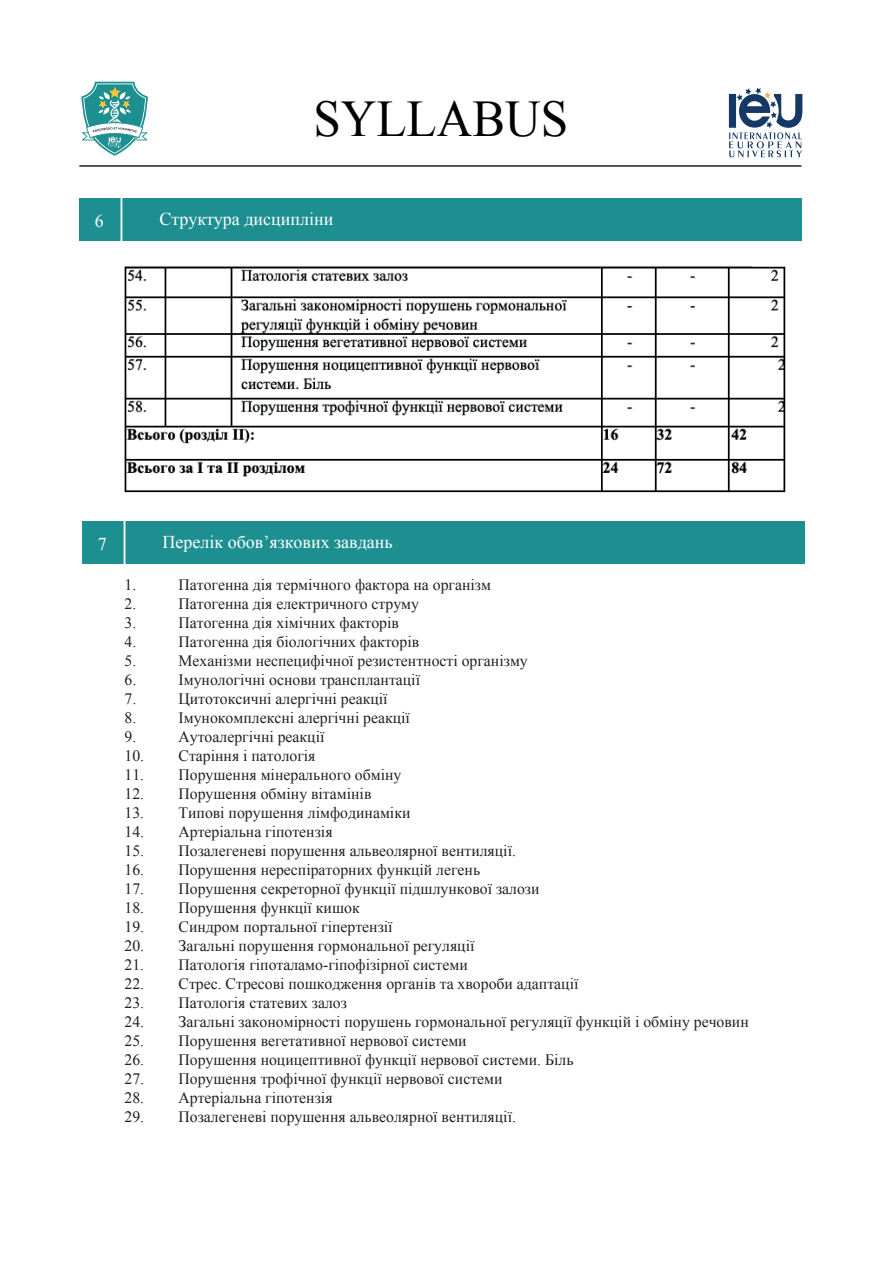
<style>
.page{position:relative;width:893px;height:1263px;background:#fff}
.page>*{position:absolute;margin:0;border:0;box-sizing:border-box;transform-origin:0 0}
.t1{font:51.45px "Times New Roman";color:#000001;scale:.96 1}
.t2{font:18px "Times New Roman";color:#fff}
.t3{font:15.9px "Times New Roman";color:#231f20}
</style>
<div class="page">
<div style="left:79px;top:198px;width:723px;height:43px;background:#1e8f91"></div>
<hr style="left:121px;top:194px;width:1px;height:51px;background:#fff">
<div style="left:82px;top:521px;width:723px;height:43px;background:#1e8f91"></div>
<hr style="left:124px;top:517px;width:1px;height:51px;background:#fff">
<svg style="left:729px;top:88px;width:73px;height:69px"></svg>
<hr style="left:79px;top:165px;width:722px;height:2px;background:#231f20">
<svg style="left:81px;top:82px;width:67px;height:74px"></svg>
<img style="left:124px;top:266px;width:662px;height:226px">
<h1 class="t1" style="left:313px;top:84px;width:267px">SYLLABUS</h1>
<p class="t2" style="left:95px;top:209px;width:10px">6</p>
<p class="t2" style="left:159px;top:206px;width:175px">Структура дисципліни</p>
<p class="t2" style="left:98px;top:532px;width:10px">7</p>
<p class="t2" style="left:163px;top:529px;width:232px">Перелік обов’язкових завдань</p>
<p class="t3" style="left:125px;top:574px;width:13px">1.</p>
<p class="t3" style="left:179px;top:574px;width:314px">Патогенна дія термічного фактора на організм</p>
<p class="t3" style="left:125px;top:593px;width:13px">2.</p>
<p class="t3" style="left:179px;top:593px;width:242px">Патогенна дія електричного струму</p>
<p class="t3" style="left:125px;top:612px;width:13px">3.</p>
<p class="t3" style="left:179px;top:612px;width:222px">Патогенна дія хімічних факторів</p>
<p class="t3" style="left:125px;top:631px;width:13px">4.</p>
<p class="t3" style="left:179px;top:631px;width:242px">Патогенна дія біологічних факторів</p>
<p class="t3" style="left:125px;top:650px;width:13px">5.</p>
<p class="t3" style="left:179px;top:650px;width:351px">Механізми неспецифічної резистентності організму</p>
<p class="t3" style="left:125px;top:669px;width:13px">6.</p>
<p class="t3" style="left:179px;top:669px;width:243px">Імунологічні основи трансплантації</p>
<p class="t3" style="left:125px;top:688px;width:13px">7.</p>
<p class="t3" style="left:179px;top:688px;width:210px">Цитотоксичні алергічні реакції</p>
<p class="t3" style="left:125px;top:707px;width:13px">8.</p>
<p class="t3" style="left:179px;top:707px;width:233px">Імунокомплексні алергічні реакції</p>
<p class="t3" style="left:125px;top:726px;width:13px">9.</p>
<p class="t3" style="left:179px;top:726px;width:147px">Аутоалергічні реакції</p>
<p class="t3" style="left:125px;top:745px;width:192px">10. Старіння і патологія</p>
<p class="t3" style="left:125px;top:764px;width:278px">11. Порушення мінерального обміну</p>
<p class="t3" style="left:125px;top:783px;width:248px">12. Порушення обміну вітамінів</p>
<p class="t3" style="left:125px;top:802px;width:287px">13. Типові порушення лімфодинаміки</p>
<p class="t3" style="left:125px;top:821px;width:210px">14. Артеріальна гіпотензія</p>
<p class="t3" style="left:125px;top:840px;width:393px">15. Позалегеневі порушення альвеолярної вентиляції.</p>
<p class="t3" style="left:125px;top:859px;width:357px">16. Порушення нереспіраторних функцій легень</p>
<p class="t3" style="left:125px;top:878px;width:417px">17. Порушення секреторної функції підшлункової залози</p>
<p class="t3" style="left:125px;top:897px;width:237px">18. Порушення функції кишок</p>
<p class="t3" style="left:125px;top:916px;width:270px">19. Синдром портальної гіпертензії</p>
<p class="t3" style="left:125px;top:935px;width:351px">20. Загальні порушення гормональної регуляції</p>
<p class="t3" style="left:125px;top:954px;width:345px">21. Патологія гіпоталамо-гіпофізірної системи</p>
<p class="t3" style="left:125px;top:973px;width:455px">22. Стрес. Стресові пошкодження органів та хвороби адаптації</p>
<p class="t3" style="left:125px;top:992px;width:224px">23. Патологія статевих залоз</p>
<p class="t3" style="left:125px;top:1011px;width:626px">24. Загальні закономірності порушень гормональної регуляції функцій і обміну речовин</p>
<p class="t3" style="left:125px;top:1030px;width:344px">25. Порушення вегетативної нервової системи</p>
<p class="t3" style="left:125px;top:1049px;width:451px">26. Порушення ноцицептивної функції нервової системи. Біль</p>
<p class="t3" style="left:125px;top:1068px;width:380px">27. Порушення трофічної функції нервової системи</p>
<p class="t3" style="left:125px;top:1087px;width:210px">28. Артеріальна гіпотензія</p>
<p class="t3" style="left:125px;top:1106px;width:393px">29. Позалегеневі порушення альвеолярної вентиляції.</p>
</div>
